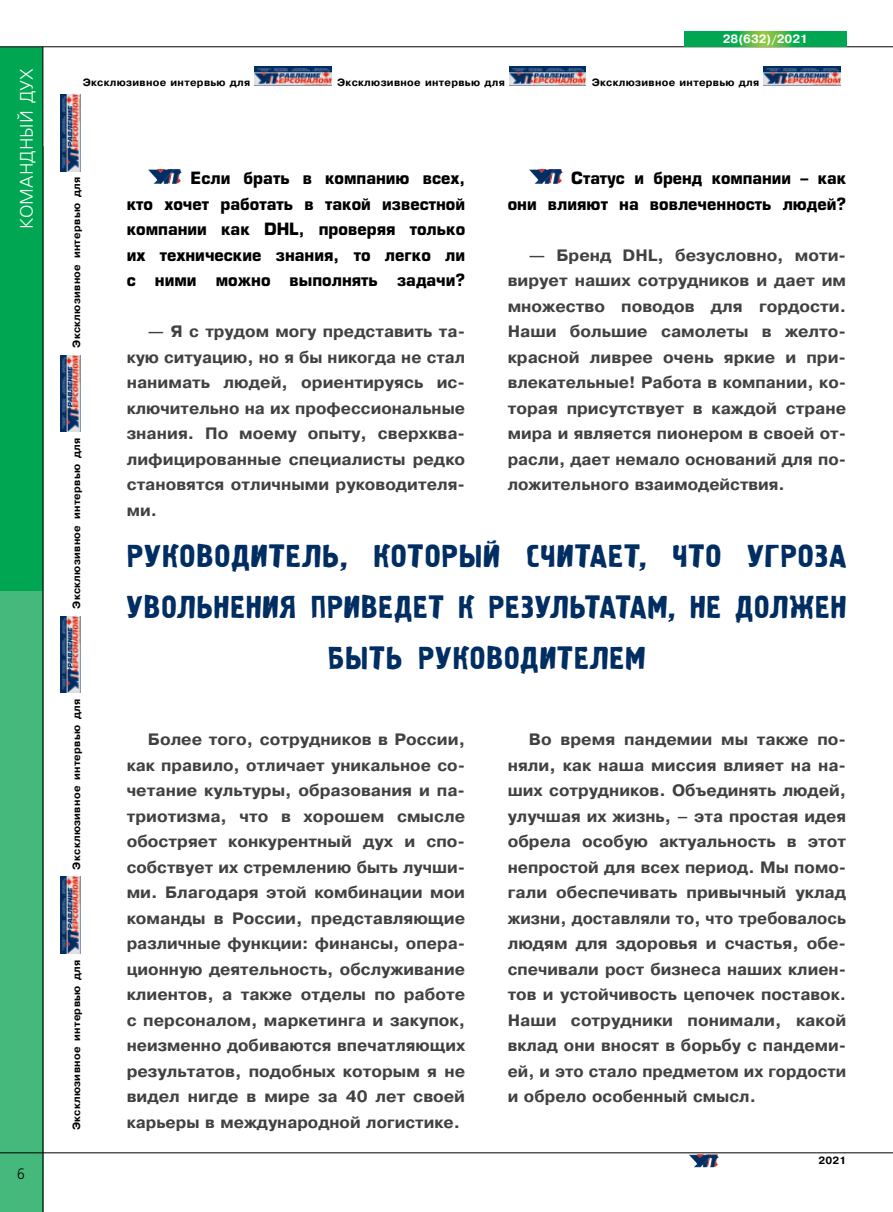
<style>
.page{position:relative;width:893px;height:1212px;background:#fff}
.page>*{position:absolute;margin:0;border:0;box-sizing:border-box;transform-origin:0 0}
.t1{font:31.5px/51px "Graffiti 1 CTT";letter-spacing:.035em;color:#002d62;text-align:center}
.t2{font:18px "Free Set C";color:#fff}
.t3{font:700 16.5px/25.5px "Pragmatica";color:#414042;text-align:justify}
.t4{font:700 16.5px/25.5px "Europe";color:#000;text-align:justify}
.t5{font:700 16.5px/25.5px "Europe";color:#000;text-align:right;scale:.96 1}
.t6{font:15px "Free Set C";color:#000;scale:.9 1}
.t7{font:700 12px "Pragmatica";color:#fff}
.t8{font:700 10.5px "Pragmatica";letter-spacing:.03em;color:#000}
</style>
<div class="page">
<div style="left:0;top:147px;width:43px;height:1065px;background:#45b97c"></div>
<div style="left:0;top:47px;width:43px;height:543px;background:#00a651"></div>
<hr style="left:43px;top:47px;width:1px;height:1165px;background:#000">
<hr style="left:0;top:46px;width:893px;height:1px;background:#000">
<hr style="left:0;top:1152px;width:893px;height:1px;background:#000">
<img style="left:255px;top:66px;width:76px;height:20px">
<img style="left:509px;top:66px;width:77px;height:20px">
<img style="left:764px;top:66px;width:76px;height:20px">
<img style="left:60px;top:877px;width:20px;height:77px">
<img style="left:60px;top:616px;width:20px;height:77px">
<img style="left:60px;top:355px;width:20px;height:77px">
<img style="left:60px;top:94px;width:20px;height:77px">
<svg style="left:685px;top:31px;width:161px;height:16px"></svg>
<img style="left:689px;top:1154px;width:30px;height:13px">
<img style="left:148px;top:169px;width:34px;height:15px">
<img style="left:529px;top:169px;width:34px;height:15px">
<p class="t2" style="left:17px;top:229px;width:163px;rotate:-90deg">Командный дух</p>
<p class="t6" style="left:17px;top:1165px;width:10px">6</p>
<p class="t7" style="left:723px;top:31px;width:87px">28(632)/2021</p>
<p class="t8" style="left:83px;top:75px;width:169px">Эксклюзивное интервью для</p>
<p class="t8" style="left:337px;top:75px;width:169px">Эксклюзивное интервью для</p>
<p class="t8" style="left:592px;top:75px;width:169px">Эксклюзивное интервью для</p>
<p class="t8" style="left:70px;top:348px;width:172px;rotate:-90deg">Эксклюзивное интервью для</p>
<p class="t8" style="left:70px;top:609px;width:172px;rotate:-90deg">Эксклюзивное интервью для</p>
<p class="t8" style="left:70px;top:869px;width:172px;rotate:-90deg">Эксклюзивное интервью для</p>
<p class="t8" style="left:70px;top:1130px;width:172px;rotate:-90deg">Эксклюзивное интервью для</p>
<p class="t4" style="left:127px;top:165px;width:340px;text-indent:64px">Если брать в компанию всех, кто хочет работать в такой известной компании как DHL, проверяя только их технические знания, то легко ли с ними можно выполнять задачи?</p>
<p class="t3" style="left:127px;top:319px;width:340px;text-indent:21px">― Я с трудом могу представить та&shy;кую ситуацию, но я бы никогда не стал нанимать людей, ориентируясь ис&shy;ключительно на их профессиональные знания. По моему опыту, сверхква&shy;лифицированные специалисты редко становятся отличными руководителя&shy;ми.</p>
<p class="t5" style="left:508px;top:165px;width:354px">Статус и бренд компании – как<br>они влияют на вовлеченность людей?</p>
<p class="t3" style="left:508px;top:242px;width:340px;text-indent:21px">― Бренд DHL, безусловно, моти&shy;вирует наших сотрудников и дает им множество поводов для гордости.<br>Наши большие самолеты в желто&shy;красной ливрее очень яркие и при&shy;влекательные! Работа в компании, ко&shy;торая присутствует в каждой стране мира и является пионером в своей от&shy;расли, дает немало оснований для по&shy;ложительного взаимодействия.</p>
<h1 class="t1" style="left:127px;top:532px;width:721px">Руководитель, который считает, что угроза увольнения приведет к результатам, не должен быть руководителем</h1>
<p class="t3" style="left:127px;top:727px;width:340px;text-indent:21px">Более того, сотрудников в России, как правило, отличает уникальное со&shy;четание культуры, образования и па&shy;триотизма, что в хорошем смысле обостряет конкурентный дух и спо&shy;собствует их стремлению быть лучши&shy;ми. Благодаря этой комбинации мои команды в России, представляющие различные функции: финансы, опера&shy;ционную деятельность, обслуживание клиентов, а также отделы по работе с персоналом, маркетинга и закупок, неизменно добиваются впечатляющих результатов, подобных которым я не видел нигде в мире за 40 лет своей карьеры в международной логистике.</p>
<p class="t3" style="left:508px;top:727px;width:340px;text-indent:21px">Во время пандемии мы также по&shy;няли, как наша миссия влияет на на&shy;ших сотрудников. Объединять людей, улучшая их жизнь, – эта простая идея обрела особую актуальность в этот непростой для всех период. Мы помо&shy;гали обеспечивать привычный уклад жизни, доставляли то, что требовалось людям для здоровья и счастья, обе&shy;спечивали рост бизнеса наших клиен&shy;тов и устойчивость цепочек поставок.<br>Наши сотрудники понимали, какой вклад они вносят в борьбу с пандеми&shy;ей, и это стало предметом их гордости и обрело особенный смысл.</p>
<p class="t8" style="left:818px;top:1154px;width:29px">2021</p>
</div>
